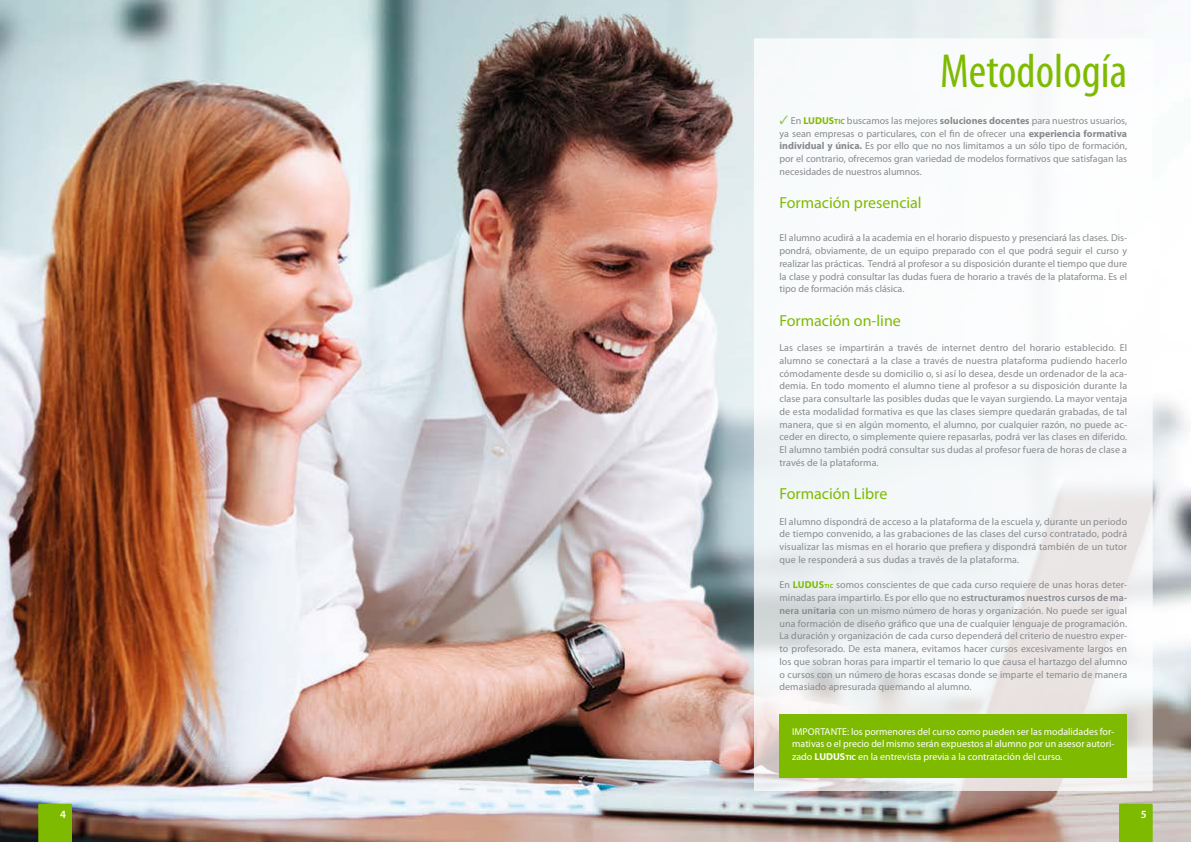
<style>
.page{position:relative;width:1191px;height:842px;background:#fff}
.page>*{position:absolute;margin:0;border:0;box-sizing:border-box;transform-origin:0 0}
.t1{font:condensed 48px "Myriad Pro";color:#7ebb00}
.t2{font:16px "Myriad Pro";color:#7ebb00}
.t3{font:600 11px "Myriad Pro";color:#fff}
.t4{font:10px/12.8px "Myriad Pro";letter-spacing:.01em;color:#878a8e;text-align:justify}
.t5{font:10px/12.8px "Myriad Pro";color:#fff;text-align:justify}
.s1{color:#9ac769}
.s2{font-weight:700;color:#7ebb00}
.s3{font-weight:700;font-size:7.5px;color:#7ebb00}
.s4{font-weight:700}
.s5{font-weight:700;font-size:6px;color:#7ebb00}
.s6{font-weight:600}
.s7{font-weight:700;font-size:7.5px}
</style>
<div class="page">
<img style="left:0;top:0;width:1191px;height:842px">
<svg style="left:754px;top:38px;width:398px;height:753px"></svg>
<svg style="left:1119px;top:804px;width:33px;height:38px"></svg>
<svg style="left:38px;top:804px;width:34px;height:38px"></svg>
<div style="left:779px;top:714px;width:348px;height:64px;background:#7ebb00"></div>
<h1 class="t1" style="left:940px;top:42px;width:188px">Metodología</h1>
<p class="t4" style="left:779px;top:114px;width:349px"><span class="s1">✓</span> En <span class="s2">LUDUS</span><span class="s3">TIC</span> buscamos las mejores <span class="s4">soluciones docentes</span> para nuestros usuarios, ya sean empresas o particulares, con el fin de ofrecer una <span class="s4">experiencia formativa individual y única.</span> Es por ello que no nos limitamos a un sólo tipo de formación, por el contrario, ofrecemos gran variedad de modelos formativos que satisfagan las necesidades de nuestros alumnos.</p>
<h2 class="t2" style="left:779px;top:193px;width:144px">Formación presencial</h2>
<p class="t4" style="left:779px;top:231px;width:349px">El alumno acudirá a la academia en el horario dispuesto y presenciará las clases. Dis&shy;pondrá, obviamente, de un equipo preparado con el que podrá seguir el curso y realizar las prácticas. Tendrá al profesor a su disposición durante el tiempo que dure la clase y podrá consultar las dudas fuera de horario a través de la plataforma. Es el tipo de formación más clásica.</p>
<h2 class="t2" style="left:779px;top:310px;width:123px">Formación on-line</h2>
<p class="t4" style="left:779px;top:341px;width:349px">Las clases se impartirán a través de internet dentro del horario establecido. El alumno se conectará a la clase a través de nuestra plataforma pudiendo hacerlo cómodamente desde su domicilio o, si así lo desea, desde un ordenador de la aca&shy;demia. En todo momento el alumno tiene al profesor a su disposición durante la clase para consultarle las posibles dudas que le vayan surgiendo. La mayor ventaja de esta modalidad formativa es que las clases siempre quedarán grabadas, de tal manera, que si en algún momento, el alumno, por cualquier razón, no puede ac&shy;ceder en directo, o simplemente quiere repasarlas, podrá ver las clases en diferido.<br>El alumno también podrá consultar sus dudas al profesor fuera de horas de clase a través de la plataforma.</p>
<h2 class="t2" style="left:779px;top:484px;width:109px">Formación Libre</h2>
<p class="t4" style="left:779px;top:515px;width:349px">El alumno dispondrá de acceso a la plataforma de la escuela y, durante un periodo de tiempo convenido, a las grabaciones de las clases del curso contratado, podrá visualizar las mismas en el horario que prefiera y dispondrá también de un tutor que le responderá a sus dudas a través de la plataforma.</p>
<p class="t4" style="left:779px;top:578px;width:349px">En <span class="s2">LUDUS</span><span class="s5">TIC</span> somos conscientes de que cada curso requiere de unas horas deter&shy;minadas para impartirlo. Es por ello que no <span class="s6">estructuramos nuestros cursos de ma&shy;nera unitaria</span> con un mismo número de horas y organización. No puede ser igual una formación de diseño gráfico que una de cualquier lenguaje de programación.<br>La duración y organización de cada curso dependerá del criterio de nuestro exper&shy;to profesorado. De esta manera, evitamos hacer cursos excesivamente largos en los que sobran horas para impartir el temario lo que causa el hartazgo del alumno o cursos con un número de horas escasas donde se imparte el temario de manera demasiado apresurada quemando al alumno.</p>
<p class="t5" style="left:792px;top:725px;width:324px">IMPORTANTE: los pormenores del curso como pueden ser las modalidades for&shy;mativas o el precio del mismo serán expuestos al alumno por un asesor autori&shy;zado <span class="s4">LUDUS</span><span class="s7">TIC</span> en la entrevista previa a la contratación del curso.</p>
<p class="t3" style="left:60px;top:807px;width:7px">4</p>
<p class="t3" style="left:1140px;top:807px;width:7px">5</p>
</div>
